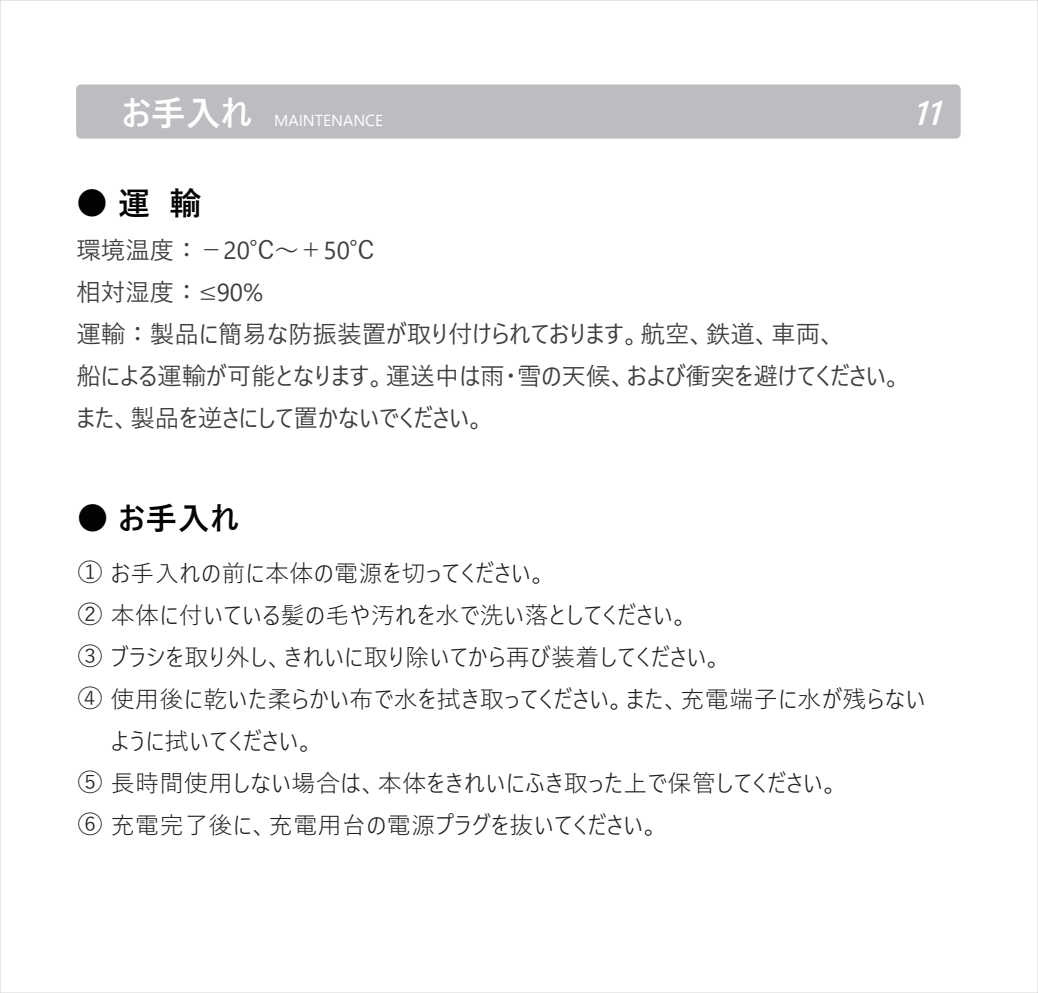
<style>
.page{position:relative;width:1038px;height:993px;background:#fff}
.page>*{position:absolute;margin:0;border:0;box-sizing:border-box;transform-origin:0 0}
.t1{font:italic 700 33.95px "Yu Gothic UI";color:#fff}
.t2{font:700 31.85px "Yu Gothic UI";color:#030303}
.t3{font:24.5px/42px "Yu Gothic UI";color:#3e3e3f}
.t4{font:300 23.8px "Yu Gothic UI";letter-spacing:.025em;color:#231f20}
.t5{font:15.75px "Yu Gothic UI";color:#fff}
.s1{font-weight:700;font-size:35px}
</style>
<div class="page">
<div style="left:76px;top:84px;width:884px;height:54px;background:#bcbdc0;border-radius:5px"></div>
<p class="t5" style="left:122px;top:105px;width:263px"><span class="s1">お手入れ</span> MAINTENANCE</p>
<h1 class="t1" style="left:912px;top:93px;width:43px">11</h1>
<h2 class="t2" style="left:76px;top:185px;width:126px">● 運 輸</h2>
<p class="t3" style="left:76px;top:226px;width:827px">環境温度：－20℃～＋50℃<br>相対湿度：≤90%<br>運輸：製品に簡易な防振装置が取り付けられております。航空、鉄道、車両、<br>船による運輸が可能となります。運送中は雨・雪の天候、および衝突を避けてください。また、製品を逆さにして置かないでください。</p>
<h2 class="t2" style="left:77px;top:500px;width:164px">● お手入れ</h2>
<p class="t4" style="left:78px;top:551px;width:471px">① お手入れの前に本体の電源を切ってください。</p>
<p class="t4" style="left:78px;top:593px;width:613px">② 本体に付いている髪の毛や汚れを水で洗い落としてください。</p>
<p class="t4" style="left:78px;top:635px;width:646px">③ ブラシを取り外し、きれいに取り除いてから再び装着してください。</p>
<p class="t4" style="left:78px;top:677px;width:848px">④ 使用後に乾いた柔らかい布で水を拭き取ってください。また、充電端子に水が残らない</p>
<p class="t4" style="left:111px;top:719px;width:205px">ように拭いてください。</p>
<p class="t4" style="left:78px;top:761px;width:762px">⑤ 長時間使用しない場合は、本体をきれいにふき取った上で保管してください。</p>
<p class="t4" style="left:78px;top:803px;width:583px">⑥ 充電完了後に、充電用台の電源プラグを抜いてください。</p>
</div>
